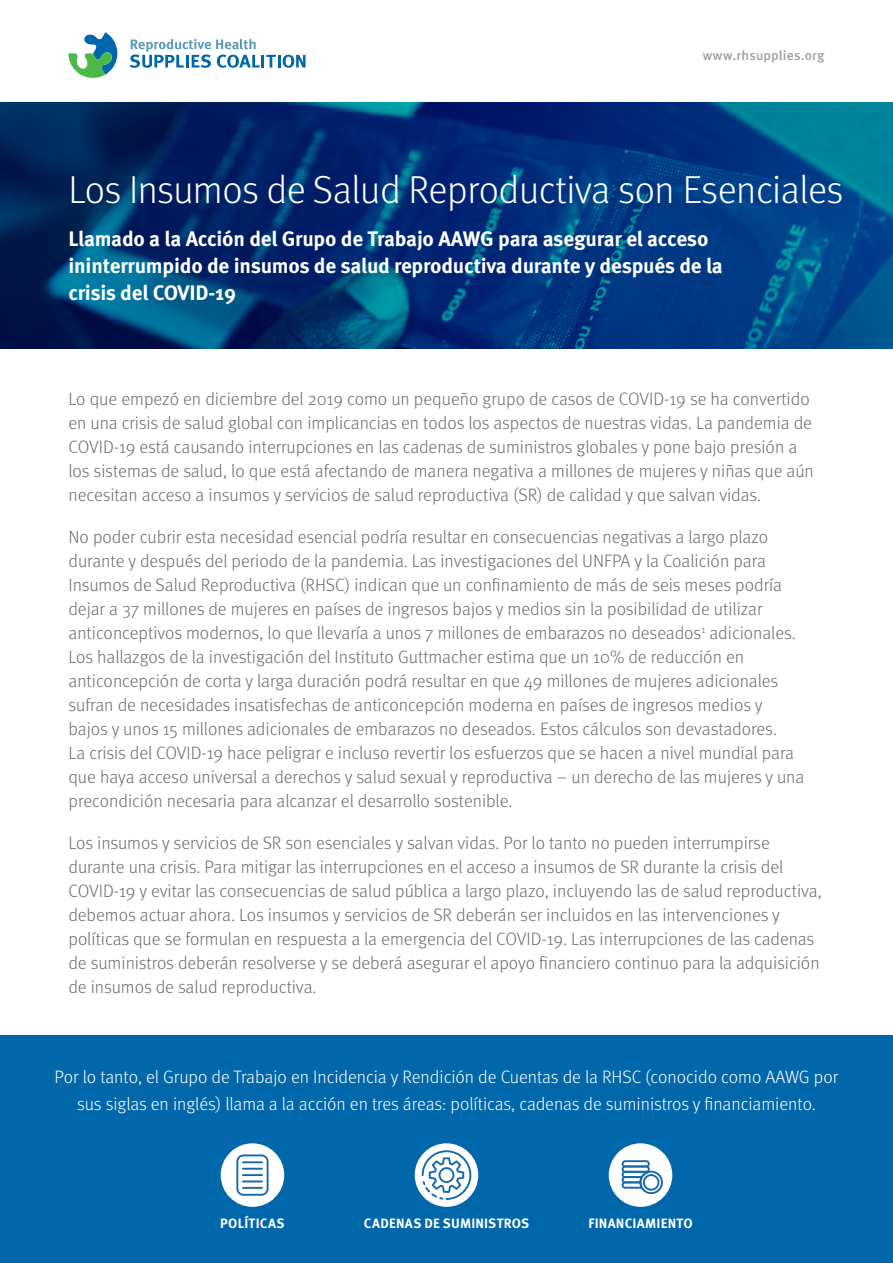
<style>
.page{position:relative;width:893px;height:1263px;background:#fff}
.page>*{position:absolute;margin:0;border:0;box-sizing:border-box;transform-origin:0 0}
.Title_Headline{font:300 39px "Meta OT";letter-spacing:-.01em;color:#fff}
.t1{font:700 21px/27px "Meta OT";letter-spacing:-.01em;color:#fff}
.Intro_copy{font:300 18px/24px "Meta OT";color:#6c6d70}
.Intro_copy-2{font:300 18px/27px "Meta OT";color:#fff;text-align:center}
.Copytext{font:700 13.5px "Meta OT";letter-spacing:.015em;color:#fff}
.Frontpage{font:500 13.5px "Meta OT";letter-spacing:.005em;color:#9d9fa2}
</style>
<div class="page">
<svg style="left:0;top:102px;width:893px;height:247px;background:#003777"></svg>
<div style="left:0;top:1035px;width:893px;height:228px;background:#0067aa"></div>
<div style="left:221px;top:1143px;width:63px;height:64px;background:#fff;border-radius:50%"></div>
<svg style="left:236px;top:1154px;width:33px;height:42px"></svg>
<hr style="left:242px;top:1161px;width:21px;height:2px;background:#1468ac">
<hr style="left:242px;top:1168px;width:21px;height:2px;background:#1468ac">
<hr style="left:242px;top:1174px;width:21px;height:2px;background:#1468ac">
<hr style="left:242px;top:1180px;width:21px;height:2px;background:#1468ac">
<hr style="left:242px;top:1187px;width:21px;height:2px;background:#1468ac">
<div style="left:415px;top:1143px;width:63px;height:64px;background:#fff;border-radius:50%"></div>
<svg style="left:422px;top:1150px;width:49px;height:50px"></svg>
<div style="left:609px;top:1143px;width:63px;height:64px;background:#fff;border-radius:50%"></div>
<svg style="left:622px;top:1160px;width:41px;height:34px"></svg>
<svg style="left:68px;top:32px;width:50px;height:46px"></svg>
<svg style="left:130px;top:39px;width:175px;height:29px"></svg>
<p class="Frontpage" style="left:703px;top:47px;width:123px">www.rhsupplies.org</p>
<p class="Title_Headline" style="left:68px;top:167px;width:776px">Los Insumos de Salud Reproductiva son Esenciales</p>
<h1 class="t1" style="left:68px;top:225px;width:656px">Llamado a la Acción del Grupo de Trabajo AAWG para asegurar el acceso ininterrumpido de insumos de salud reproductiva durante y después de la crisis del COVID-19</h1>
<p class="Intro_copy" style="left:68px;top:387px;width:747px">Lo que empezó en diciembre del 2019 como un pequeño grupo de casos de COVID-19 se ha convertido en una crisis de salud global con implicancias en todos los aspectos de nuestras vidas. La pandemia de COVID-19 está causando interrupciones en las cadenas de suministros globales y pone bajo presión a los sistemas de salud, lo que está afectando de manera negativa a millones de mujeres y niñas que aún necesitan acceso a insumos y servicios de salud reproductiva (SR) de calidad y que salvan vidas.</p>
<p class="Intro_copy" style="left:68px;top:525px;width:737px">No poder cubrir esta necesidad esencial podría resultar en consecuencias negativas a largo plazo durante y después del periodo de la pandemia. Las investigaciones del UNFPA y la Coalición para Insumos de Salud Reproductiva (RHSC) indican que un confinamiento de más de seis meses podría dejar a 37 millones de mujeres en países de ingresos bajos y medios sin la posibilidad de utilizar anticonceptivos modernos, lo que llevaría a unos 7 millones de embarazos no deseados<sup>1</sup> adicionales.<br>Los hallazgos de la investigación del Instituto Guttmacher estima que un 10% de reducción en anticoncepción de corta y larga duración podrá resultar en que 49 millones de mujeres adicionales sufran de necesidades insatisfechas de anticoncepción moderna en países de ingresos medios y bajos y unos 15 millones adicionales de embarazos no deseados. Estos cálculos son devastadores.<br>La crisis del COVID-19 hace peligrar e incluso revertir los esfuerzos que se hacen a nivel mundial para que haya acceso universal a derechos y salud sexual y reproductiva – un derecho de las mujeres y una precondición necesaria para alcanzar el desarrollo sostenible.</p>
<p class="Intro_copy" style="left:68px;top:831px;width:755px">Los insumos y servicios de SR son esenciales y salvan vidas. Por lo tanto no pueden interrumpirse durante una crisis. Para mitigar las interrupciones en el acceso a insumos de SR durante la crisis del COVID-19 y evitar las consecuencias de salud pública a largo plazo, incluyendo las de salud reproductiva, debemos actuar ahora. Los insumos y servicios de SR deberán ser incluidos en las intervenciones y políticas que se formulan en respuesta a la emergencia del COVID-19. Las interrupciones de las cadenas de suministros deberán resolverse y se deberá asegurar el apoyo financiero continuo para la adquisición de insumos de salud reproductiva.</p>
<p class="Intro_copy-2" style="left:55px;top:1063px;width:785px">Por lo tanto, el Grupo de Trabajo en Incidencia y Rendición de Cuentas de la RHSC (conocido como AAWG por sus siglas en inglés) llama a la acción en tres áreas: políticas, cadenas de suministros y financiamiento.</p>
<p class="Copytext" style="left:220px;top:1214px;width:66px">POLÍTICAS</p>
<p class="Copytext" style="left:364px;top:1214px;width:167px">CADENAS DE SUMINISTROS</p>
<p class="Copytext" style="left:588px;top:1214px;width:106px">FINANCIAMIENTO</p>
</div>
